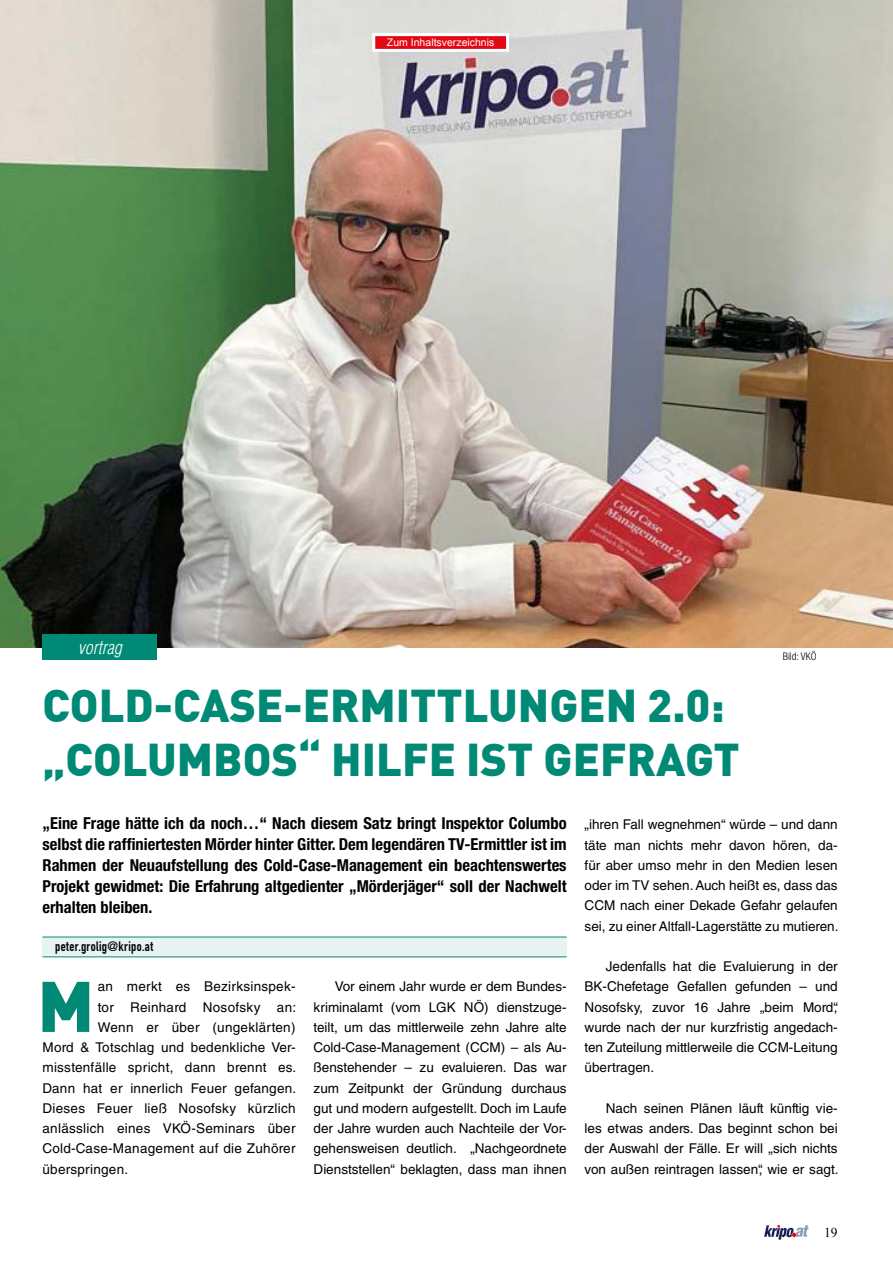
<style>
.page{position:relative;width:893px;height:1263px;background:#fff}
.page>*{position:absolute;margin:0;border:0;box-sizing:border-box;transform-origin:0 0}
.t1{font:900 70.35px "DIN";color:#008a76}
.t2{font:900 45px/54px "DIN";color:#008a76}
.t3{font:italic 300 condensed 18px "Helvetica LT Std";color:#fff}
.t4{font:700 condensed 16.5px/21px "Helvetica Neue LT Std";color:#000;text-align:justify}
.t5{font:13.5px/20.2px "Helvetica LT Std";letter-spacing:.02em;color:#000;text-align:justify}
.t6{font:700 13.5px "DIN Condensed";letter-spacing:.03em;color:#000}
.t7{font:13.5px "Times New Roman";color:#000}
.t8{font:10.5px "Arial";color:#fff}
.t9{font:300 condensed 10.5px "Helvetica Neue LT Std";color:#000}
</style>
<div class="page">
<svg style="left:764px;top:1225px;width:45px;height:15px"></svg>
<div style="left:43px;top:937px;width:524px;height:20px;background:#e6f3f1"></div>
<hr style="left:43px;top:957px;width:524px;height:1px;background:#008a76">
<hr style="left:43px;top:937px;width:524px;height:1px;background:#008a76">
<img style="left:1px;top:0;width:892px;height:647px">
<div style="left:43px;top:634px;width:114px;height:26px;background:#008a76"></div>
<div style="left:374px;top:35px;width:134px;height:15px;background:#e30613"></div>
<div style="left:372px;top:33px;width:137px;height:19px;border:3px solid #fff"></div>
<p class="t8" style="left:387px;top:36px;width:109px">Zum Inhaltsverzeichnis</p>
<h3 class="t3" style="left:78px;top:636px;width:45px">vortrag</h3>
<p class="t9" style="left:783px;top:650px;width:35px">Bild: VKÖ</p>
<h2 class="t2" style="left:43px;top:676px;width:699px">COLD-CASE-ERMITTLUNGEN 2.0: „COLUMBOS“ HILFE IST GEFRAGT</h2>
<p class="t4" style="left:43px;top:813px;width:526px">„Eine Frage hätte ich da noch…“ Nach diesem Satz bringt Inspektor Columbo selbst die raffiniertesten Mörder hinter Gitter. Dem legendären TV-Ermittler ist im Rahmen der Neuaufstellung des Cold-Case-Management ein beachtenswertes Projekt gewidmet: Die Erfahrung altgedienter „Mörderjäger“ soll der Nachwelt erhalten bleiben.</p>
<p class="t6" style="left:55px;top:937px;width:99px">peter.grolig@kripo.at</p>
<h1 class="t1" style="left:37px;top:959px;width:58px">M</h1>
<p class="t5" style="left:98px;top:976px;width:199px">an merkt es Bezirksinspek-</p>
<p class="t5" style="left:585px;top:814px;width:255px">„ihren Fall wegnehmen“ würde – und dann täte man nichts mehr davon hören, da&shy;für aber umso mehr in den Medien lesen oder im TV sehen. Auch heißt es, dass das CCM nach einer Dekade Gefahr gelaufen sei, zu einer Altfall-Lagerstätte zu mutieren.</p>
<p class="t5" style="left:585px;top:956px;width:255px;text-indent:21px">Jedenfalls hat die Evaluierung in der BK-Chefetage Gefallen gefunden – und Nosofsky, zuvor 16 Jahre „beim Mord“, wurde nach der nur kurzfristig angedach&shy;ten Zuteilung mittlerweile die CCM-Leitung übertragen.</p>
<p class="t5" style="left:585px;top:1098px;width:255px;text-indent:21px">Nach seinen Plänen läuft künftig vie&shy;les etwas anders. Das beginnt schon bei der Auswahl der Fälle. Er will „sich nichts von außen reintragen lassen“, wie er sagt.</p>
<p class="t5" style="left:314px;top:976px;width:255px;text-indent:21px">Vor einem Jahr wurde er dem Bundes&shy;kriminalamt (vom LGK NÖ) dienstzuge&shy;teilt, um das mittlerweile zehn Jahre alte Cold-Case-Management (CCM) – als Au&shy;ßenstehender – zu evaluieren. Das war zum Zeitpunkt der Gründung durchaus gut und modern aufgestellt. Doch im Laufe der Jahre wurden auch Nachteile der Vor&shy;gehensweisen deutlich. „Nachgeordnete Dienststellen“ beklagten, dass man ihnen</p>
<p class="t5" style="left:98px;top:997px;width:200px">tor Reinhard Nosofsky an:</p>
<p class="t5" style="left:98px;top:1017px;width:199px">Wenn er über (ungeklärten)</p>
<p class="t5" style="left:43px;top:1037px;width:255px">Mord &amp; Totschlag und bedenkliche Ver-</p>
<p class="t5" style="left:43px;top:1057px;width:255px">misstenfälle spricht, dann brennt es.</p>
<p class="t5" style="left:43px;top:1078px;width:255px">Dann hat er innerlich Feuer gefangen.</p>
<p class="t5" style="left:43px;top:1098px;width:255px">Dieses Feuer ließ Nosofsky kürzlich</p>
<p class="t5" style="left:43px;top:1118px;width:255px">anlässlich eines VKÖ-Seminars über</p>
<p class="t5" style="left:43px;top:1138px;width:255px">Cold-Case-Management auf die Zuhörer</p>
<p class="t5" style="left:43px;top:1159px;width:87px">überspringen.</p>
<p class="t7" style="left:824px;top:1223px;width:15px">19</p>
</div>
